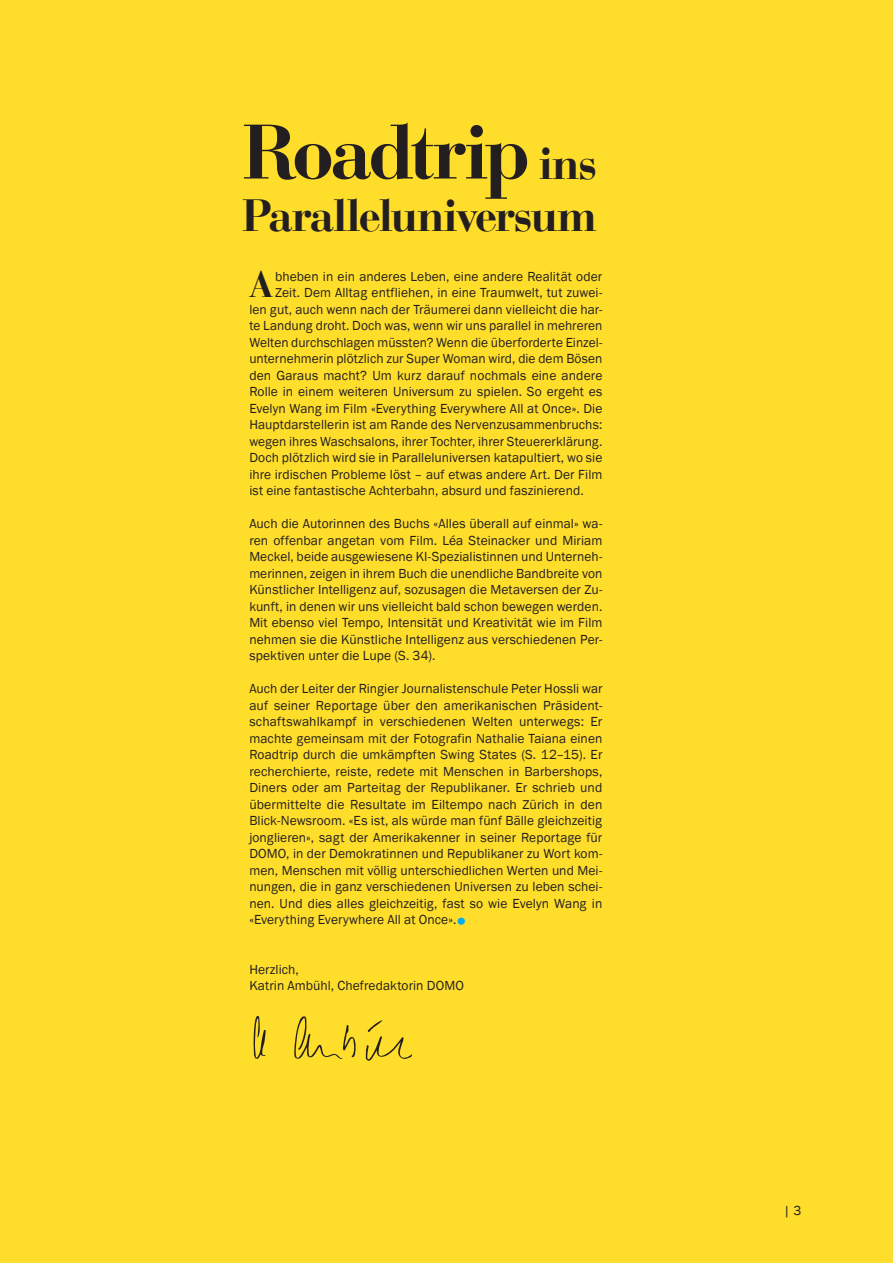
<style>
.page{position:relative;width:893px;height:1263px;background:#ffdd2b}
.page>*{position:absolute;margin:0;border:0;box-sizing:border-box;transform-origin:0 0}
.t1{font:700 76.5px "Bauer Bodoni Pro 1";letter-spacing:-.055em;color:#231f20}
.t2{font:700 45px "Bauer Bodoni Pro 1";letter-spacing:-.05em;color:#231f20}
.t3{font:700 45px "Bauer Bodoni Pro 1";color:#00aeef}
.t4{font:700 36.9px "Bauer Bodoni Pro 1";color:#231f20}
.t5{font:13.5px/16.5px "Ringier";letter-spacing:.005em;color:#231f20;text-align:justify}
.s1{font-size:45px}
</style>
<div class="page">
<svg style="left:253px;top:1015px;width:13px;height:44px"></svg>
<svg style="left:294px;top:1016px;width:62px;height:43px"></svg>
<svg style="left:366px;top:1020px;width:46px;height:41px"></svg>
<h1 class="t1" style="left:242px;top:103px;width:357px">Roadtrip <span class="s1">ins</span></h1>
<h2 class="t2" style="left:242px;top:187px;width:357px">Paralleluniversum</h2>
<h3 class="t4" style="left:249px;top:261px;width:26px">A</h3>
<p class="t5" style="left:275px;top:267px;width:329px">bheben in ein anderes Leben, eine andere Realität oder</p>
<p class="t5" style="left:275px;top:284px;width:329px">Zeit. Dem Alltag entfliehen, in eine Traumwelt, tut zuwei-</p>
<p class="t5" style="left:249px;top:300px;width:355px">len gut, auch wenn nach der Träumerei dann vielleicht die har-</p>
<p class="t5" style="left:249px;top:317px;width:354px">te Landung droht. Doch was, wenn wir uns parallel in mehreren</p>
<p class="t5" style="left:249px;top:333px;width:355px">Welten durchschlagen müssten? Wenn die überforderte Einzel-</p>
<p class="t5" style="left:249px;top:350px;width:355px">unternehmerin plötzlich zur Super Woman wird, die dem Bösen</p>
<p class="t5" style="left:249px;top:366px;width:355px">den Garaus macht? Um kurz darauf nochmals eine andere</p>
<p class="t5" style="left:249px;top:383px;width:355px">Rolle in einem weiteren Universum zu spielen. So ergeht es</p>
<p class="t5" style="left:249px;top:399px;width:355px">Evelyn Wang im Film «Everything Everywhere All at Once». Die</p>
<p class="t5" style="left:249px;top:416px;width:355px">Hauptdarstellerin ist am Rande des Nervenzusammenbruchs:</p>
<p class="t5" style="left:249px;top:432px;width:355px">wegen ihres Waschsalons, ihrer Tochter, ihrer Steuererklärung.</p>
<p class="t5" style="left:249px;top:449px;width:355px">Doch plötzlich wird sie in Paralleluniversen katapultiert, wo sie</p>
<p class="t5" style="left:249px;top:465px;width:355px">ihre irdischen Probleme löst – auf etwas andere Art. Der Film</p>
<p class="t5" style="left:249px;top:482px;width:336px">ist eine fantastische Achterbahn, absurd und faszinierend.</p>
<p class="t5" style="left:249px;top:515px;width:355px">Auch die Autorinnen des Buchs «Alles überall auf einmal» wa&shy;ren offenbar angetan vom Film. Léa Steinacker und Miriam Meckel, beide ausgewiesene KI-Spezialistinnen und Unterneh&shy;merinnen, zeigen in ihrem Buch die unendliche Bandbreite von Künstlicher Intelligenz auf, sozusagen die Metaversen der Zu&shy;kunft, in denen wir uns vielleicht bald schon bewegen werden.<br>Mit ebenso viel Tempo, Intensität und Kreativität wie im Film nehmen sie die Künstliche Intelligenz aus verschiedenen Per&shy;spektiven unter die Lupe (S. 34).</p>
<p class="t5" style="left:249px;top:680px;width:355px">Auch der Leiter der Ringier Journalistenschule Peter Hossli war auf seiner Reportage über den amerikanischen Präsident&shy;schaftswahlkampf in verschiedenen Welten unterwegs: Er machte gemeinsam mit der Fotografin Nathalie Taiana einen Roadtrip durch die umkämpften Swing States (S. 12–15). Er recherchierte, reiste, redete mit Menschen in Barbershops, Diners oder am Parteitag der Republikaner. Er schrieb und übermittelte die Resultate im Eiltempo nach Zürich in den Blick-Newsroom. «Es ist, als würde man fünf Bälle gleichzeitig jonglieren», sagt der Amerikakenner in seiner Reportage für DOMO, in der Demokratinnen und Republikaner zu Wort kom&shy;men, Menschen mit völlig unterschiedlichen Werten und Mei&shy;nungen, die in ganz verschiedenen Universen zu leben schei&shy;nen. Und dies alles gleichzeitig, fast so wie Evelyn Wang in «Everything Everywhere All at Once».</p>
<h2 class="t3" style="left:455px;top:880px;width:14px">.</h2>
<p class="t5" style="left:249px;top:960px;width:216px">Herzlich,<br>Katrin Ambühl, Chefredaktorin DOMO</p>
<p class="t5" style="left:783px;top:1201px;width:20px">| 3</p>
</div>
